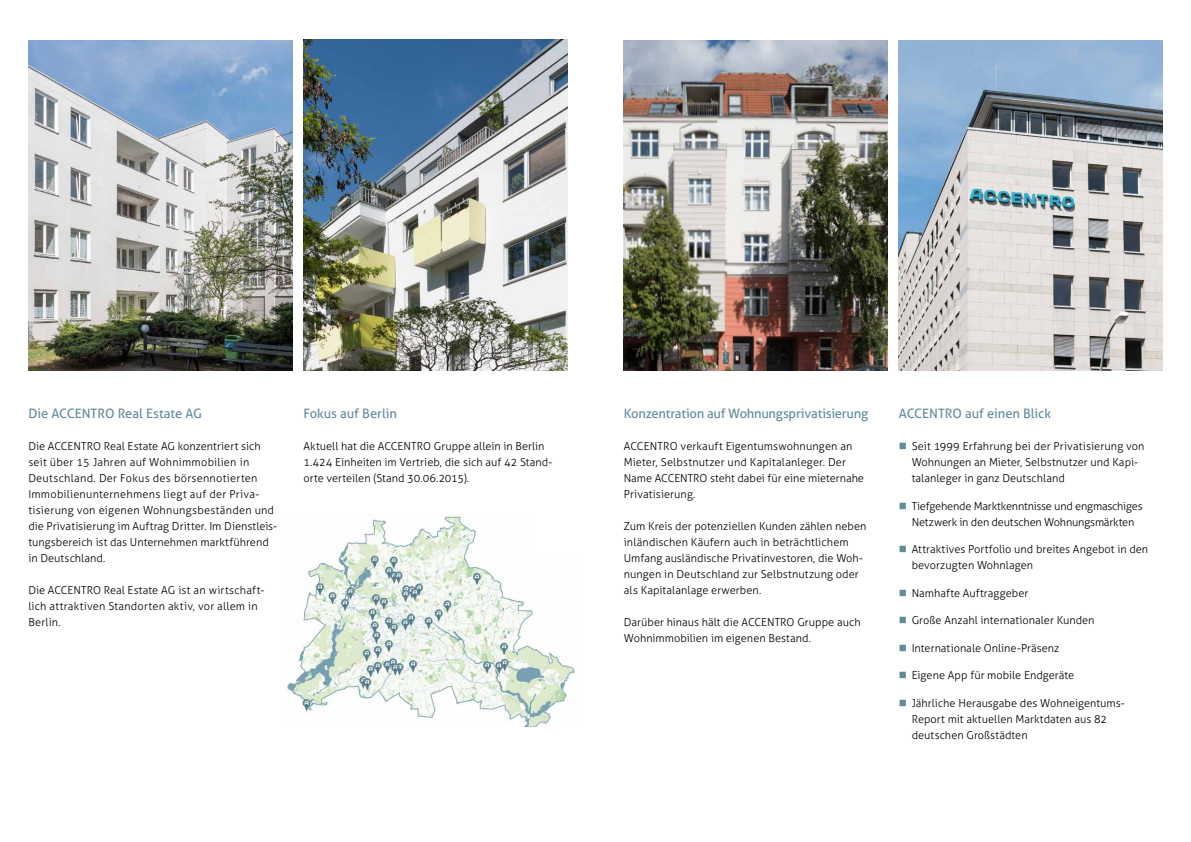
<style>
.page{position:relative;width:1191px;height:842px;background:#fff}
.page>*{position:absolute;margin:0;border:0;box-sizing:border-box;transform-origin:0 0}
.t1{font:13px "Aller";letter-spacing:-.01em;color:#628c9c}
.t2{font:300 11px/16px "Aller";letter-spacing:.005em;color:#000}
.t3{font:300 11px/16px "Aller";letter-spacing:-.02em;color:#000;text-align:center}
.s1{color:#628c9c}
</style>
<div class="page">
<img style="left:287px;top:513px;width:289px;height:214px">
<img style="left:303px;top:39px;width:264px;height:332px">
<img style="left:28px;top:40px;width:264px;height:331px">
<img style="left:899px;top:41px;width:263px;height:330px">
<div style="left:533px;top:504px;width:62px;height:50px;background:#fff"></div>
<img style="left:624px;top:40px;width:263px;height:331px">
<p class="t1" style="left:28px;top:405px;width:175px">Die ACCENTRO Real Estate AG</p>
<p class="t2" style="left:28px;top:438px;width:250px">Die ACCENTRO Real Estate AG konzentriert sich seit über 15 Jahren auf Wohnimmobilien in Deutschland. Der Fokus des börsennotierten Immobilienunternehmens liegt auf der Priva&shy;tisierung von eigenen Wohnungsbeständen und die Privatisierung im Auftrag Dritter. Im Dienstleis&shy;tungsbereich ist das Unternehmen marktführend in Deutschland.</p>
<p class="t2" style="left:28px;top:582px;width:237px">Die ACCENTRO Real Estate AG ist an wirtschaft&shy;lich attraktiven Standorten aktiv, vor allem in<br>Berlin.</p>
<p class="t1" style="left:303px;top:405px;width:95px">Fokus auf Berlin</p>
<p class="t2" style="left:303px;top:438px;width:250px">Aktuell hat die ACCENTRO Gruppe allein in Berlin<br>1.424 Einheiten im Vertrieb, die sich auf 42 Stand&shy;orte verteilen (Stand 30.06.2015).</p>
<p class="t1" style="left:624px;top:405px;width:246px">Konzentration auf Wohnungsprivatisierung</p>
<p class="t2" style="left:624px;top:438px;width:242px">ACCENTRO verkauft Eigentumswohnungen an Mieter, Selbstnutzer und Kapitalanleger. Der Name ACCENTRO steht dabei für eine mieternahe Privatisierung.</p>
<p class="t2" style="left:624px;top:518px;width:244px">Zum Kreis der potenziellen Kunden zählen neben inländischen Käufern auch in beträchtlichem Umfang ausländische Privatinvestoren, die Woh&shy;nungen in Deutschland zur Selbstnutzung oder als Kapitalanlage erwerben.</p>
<p class="t2" style="left:624px;top:614px;width:238px">Darüber hinaus hält die ACCENTRO Gruppe auch<br>Wohnimmobilien im eigenen Bestand.</p>
<p class="t1" style="left:899px;top:405px;width:154px">ACCENTRO auf einen Blick</p>
<p class="t2" style="left:911px;top:438px;width:234px;text-indent:-13px"><span class="s1">■</span> Seit 1999 Erfahrung bei der Privatisierung von<br>Wohnungen an Mieter, Selbstnutzer und Kapi&shy;talanleger in ganz Deutschland</p>
<p class="t3" style="left:899px;top:498px;width:245px"><span class="s1">■</span> Tiefgehende Marktkenntnisse und engmaschiges<br>Netzwerk in den deutschen Wohnungsmärkten</p>
<p class="t2" style="left:911px;top:541px;width:238px;text-indent:-13px"><span class="s1">■</span> Attraktives Portfolio und breites Angebot in den bevorzugten Wohnlagen</p>
<p class="t2" style="left:899px;top:585px;width:131px"><span class="s1">■</span> Namhafte Auftraggeber</p>
<p class="t2" style="left:899px;top:612px;width:197px"><span class="s1">■</span> Große Anzahl internationaler Kunden</p>
<p class="t2" style="left:899px;top:640px;width:162px"><span class="s1">■</span> Internationale Online-Präsenz</p>
<p class="t2" style="left:899px;top:667px;width:177px"><span class="s1">■</span> Eigene App für mobile Endgeräte</p>
<p class="t2" style="left:911px;top:695px;width:212px;text-indent:-13px"><span class="s1">■</span> Jährliche Herausgabe des Wohneigentums--<br>Report mit aktuellen Marktdaten aus 82 deutschen Großstädten</p>
</div>
